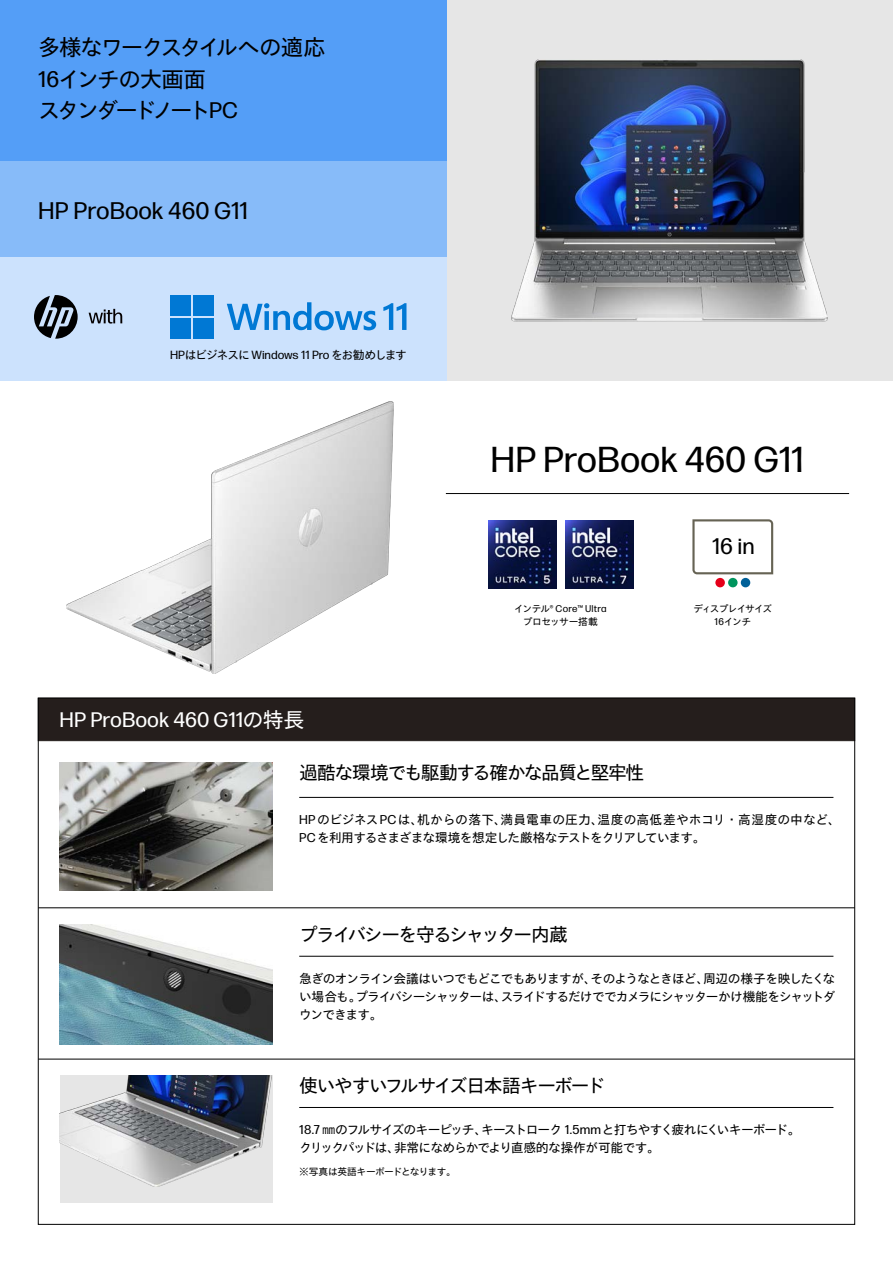
<style>
.page{position:relative;width:893px;height:1263px;background:#fff}
.page>*{position:absolute;margin:0;border:0;box-sizing:border-box;transform-origin:0 0}
.t1{font:36px "Forma DJR Japanese Micro";letter-spacing:-.005em;color:#000}
.t2{font:24px "Forma DJR Japanese Micro";color:#000}
.t3{font:22.5px/31.5px "Forma DJR Japanese Micro";letter-spacing:-.09em;color:#000}
.t4{font:21px "Forma DJR Japanese Micro";letter-spacing:-.005em;color:#fff}
.t5{font:18.75px "Forma DJR Japanese Micro";letter-spacing:-.085em;color:#000}
.t6{font:18.75px "Forma DJR Japanese Micro";letter-spacing:-.11em;color:#000}
.t7{font:12.75px/18px "Forma DJR Japanese Micro";letter-spacing:-.065em;color:#000;text-align:justify}
.t8{font:12.75px/18px "Forma DJR Japanese Micro";letter-spacing:-.025em;color:#000}
.t9{font:11.85px "Forma DJR Japanese Micro";letter-spacing:-.03em;color:#000}
.t10{font:9.75px/13.5px "Forma DJR Japanese Micro";letter-spacing:-.015em;color:#000;text-align:center}
.t11{font:9.75px "Forma DJR Japanese Micro";letter-spacing:-.06em;color:#000}
.t12{font:9.75px/13.5px "Forma DJR Japanese Micro";letter-spacing:-.095em;color:#000;text-align:center}
</style>
<div class="page">
<div style="left:446px;top:0;width:447px;height:381px;background:#e6e6e6"></div>
<div style="left:0;top:0;width:446px;height:161px;background:#549ef7"></div>
<div style="left:0;top:161px;width:446px;height:97px;background:#87bbf9"></div>
<div style="left:0;top:258px;width:446px;height:123px;background:#cce2fd"></div>
<img style="left:67px;top:401px;width:326px;height:273px">
<hr style="left:299px;top:797px;width:534px;height:1px;background:#000">
<hr style="left:299px;top:956px;width:534px;height:1px;background:#000">
<img style="left:60px;top:763px;width:212px;height:127px">
<div style="left:60px;top:1075px;width:212px;height:128px;background:#e6e6e6"></div>
<hr style="left:299px;top:1107px;width:534px;height:1px;background:#000">
<div style="left:38px;top:698px;width:817px;height:43px;background:#251e1c;border:1px solid #251e1c"></div>
<img style="left:60px;top:1075px;width:212px;height:111px">
<hr style="left:38px;top:907px;width:817px;height:1px;background:#000">
<hr style="left:38px;top:1059px;width:817px;height:1px;background:#000">
<img style="left:512px;top:59px;width:316px;height:263px">
<img style="left:60px;top:924px;width:212px;height:120px">
<hr style="left:446px;top:493px;width:403px;height:1px;background:#000">
<img style="left:488px;top:520px;width:68px;height:68px">
<img style="left:565px;top:520px;width:68px;height:68px">
<div style="left:715px;top:578px;width:10px;height:9px;background:#e50019;border-radius:50%"></div>
<div style="left:741px;top:578px;width:9px;height:9px;background:#006098;border-radius:50%"></div>
<div style="left:728px;top:578px;width:10px;height:9px;background:#00955e;border-radius:50%"></div>
<svg style="left:692px;top:519px;width:81px;height:55px"></svg>
<div style="left:170px;top:295px;width:21px;height:21px;background:#0078d4"></div>
<div style="left:193px;top:295px;width:21px;height:21px;background:#0078d4"></div>
<div style="left:170px;top:318px;width:21px;height:21px;background:#0078d4"></div>
<div style="left:193px;top:318px;width:21px;height:21px;background:#0078d4"></div>
<svg style="left:227px;top:302px;width:149px;height:28px"></svg>
<svg style="left:383px;top:303px;width:23px;height:27px"></svg>
<svg style="left:34px;top:295px;width:44px;height:44px"></svg>
<svg style="left:89px;top:309px;width:33px;height:15px"></svg>
<h3 class="t3" style="left:38px;top:31px;width:289px">多様なワークスタイルへの適応<br>16インチの大画面<br>スタンダードノートPC</h3>
<h2 class="t2" style="left:38px;top:193px;width:212px">HP ProBook 460 G11</h2>
<p class="t9" style="left:170px;top:347px;width:238px">HPはビジネスに Windows 11 Pro をお勧めします</p>
<h3 class="t4" style="left:60px;top:705px;width:246px">HP ProBook 460 G11の特長</h3>
<h1 class="t1" style="left:490px;top:434px;width:316px">HP ProBook 460 G11</h1>
<p class="t10" style="left:514px;top:601px;width:94px">インテル® Core™ Ultraプロセッサー搭載</p>
<h3 class="t3" style="left:712px;top:530px;width:44px">16 in</h3>
<p class="t12" style="left:693px;top:601px;width:80px">ディスプレイサイズ<br>16インチ</p>
<h3 class="t5" style="left:299px;top:759px;width:346px">過酷な環境でも駆動する確かな品質と堅牢性</h3>
<p class="t8" style="left:299px;top:810px;width:543px">HP のビジネスPC は、机からの落下、満員電車の圧力、温度の高低差やホコリ・高湿度の中など、<br>PC を利用するさまざまな環境を想定した厳格なテストをクリアしています。</p>
<h3 class="t6" style="left:299px;top:921px;width:270px">プライバシーを守るシャッター内蔵</h3>
<p class="t7" style="left:299px;top:969px;width:538px">急ぎのオンライン会議はいつでもどこでもありますが、そのようなときほど、周辺の様子を映したくない場合も。プライバシーシャッターは、スライドするだけででカメラにシャッターかけ機能をシャットダウンできます。</p>
<h3 class="t5" style="left:299px;top:1072px;width:307px">使いやすいフルサイズ日本語キーボード</h3>
<p class="t7" style="left:299px;top:1120px;width:503px">18.7 ㎜のフルサイズのキーピッチ、キーストローク 1.5mmと打ちやすく疲れにくいキーボード。クリックパッドは、非常になめらかでより直感的な操作が可能です。</p>
<p class="t11" style="left:299px;top:1165px;width:158px">※写真は英語キーボードとなります。</p>
</div>
